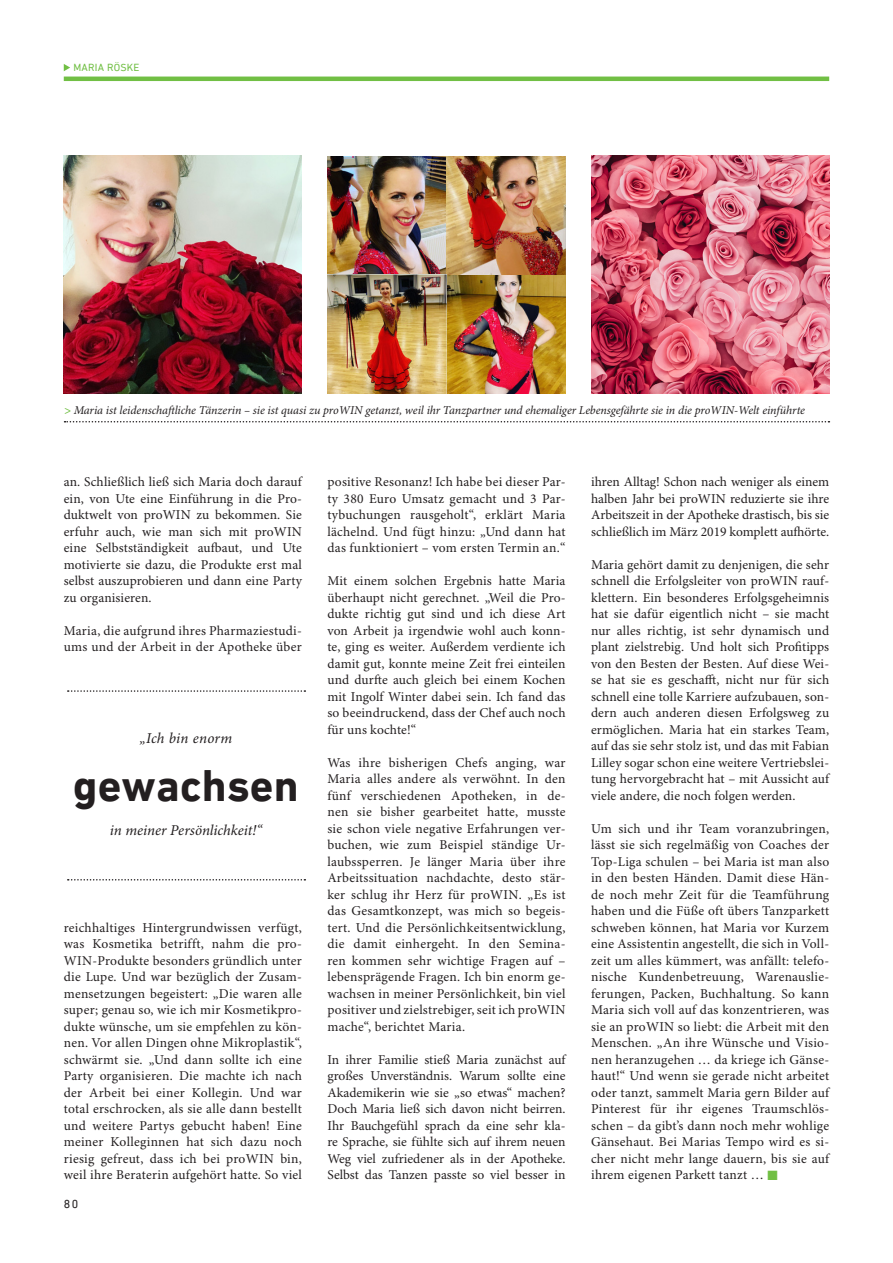
<style>
.page{position:relative;width:893px;height:1263px;background:#fff}
.page>*{position:absolute;margin:0;border:0;box-sizing:border-box;transform-origin:0 0}
.t1{font:700 45px "DIN Next LT Pro";letter-spacing:.005em;color:#231f20}
.t2{font:italic 15px "Minion Pro";color:#231f20}
.t3{font:13.5px/16.5px "Minion Pro";letter-spacing:.01em;color:#231f20;text-align:justify}
.t4{font:italic 12px "Minion Pro";letter-spacing:-.005em;color:#231f20}
.t5{font:12px "DIN Next LT Pro";color:#231f20}
.t6{font:10.5px "DIN Next LT Pro";letter-spacing:.02em;color:#71bf44}
.s1{font-weight:700;color:#71bf44}
.s2{color:#71bf44}
</style>
<div class="page">
<svg style="left:65px;top:421px;width:764px;height:1px"></svg>
<svg style="left:68px;top:879px;width:237px;height:1px"></svg>
<svg style="left:68px;top:690px;width:237px;height:2px"></svg>
<hr style="left:64px;top:77px;width:765px;height:4px;background:#71bf44">
<svg style="left:64px;top:64px;width:6px;height:7px"></svg>
<img style="left:64px;top:156px;width:238px;height:238px">
<img style="left:591px;top:156px;width:238px;height:238px">
<img style="left:327px;top:157px;width:239px;height:237px">
<p class="t6" style="left:73px;top:62px;width:68px">MARIA RÖSKE</p>
<p class="t4" style="left:64px;top:403px;width:743px"><span class="s1">&gt;</span> Maria ist leidenschaftliche Tänzerin – sie ist quasi zu proWIN getanzt, weil ihr Tanzpartner und ehemaliger Lebensgefährte sie in die proWIN-Welt einführte</p>
<p class="t3" style="left:64px;top:474px;width:240px">an. Schließlich ließ sich Maria doch darauf ein, von Ute eine Einführung in die Pro&shy;duktwelt von proWIN zu bekommen. Sie erfuhr auch, wie man sich mit proWIN eine Selbstständigkeit aufbaut, und Ute motivierte sie dazu, die Produkte erst mal selbst auszuprobieren und dann eine Party zu organisieren.</p>
<p class="t3" style="left:64px;top:623px;width:240px">Maria, die aufgrund ihres Pharmaziestudi&shy;ums und der Arbeit in der Apotheke über</p>
<p class="t2" style="left:140px;top:730px;width:94px">„Ich bin enorm</p>
<p class="t1" style="left:73px;top:759px;width:227px">gewachsen</p>
<p class="t2" style="left:110px;top:821px;width:154px">in meiner Persönlichkeit!“</p>
<p class="t3" style="left:64px;top:920px;width:240px">reichhaltiges Hintergrundwissen verfügt, was Kosmetika betrifft, nahm die pro-WIN-Produkte besonders gründlich unter die Lupe. Und war bezüglich der Zusam&shy;mensetzungen begeistert: „Die waren alle super; genau so, wie ich mir Kosmetikpro&shy;dukte wünsche, um sie empfehlen zu kön&shy;nen. Vor allen Dingen ohne Mikroplastik“, schwärmt sie. „Und dann sollte ich eine Party organisieren. Die machte ich nach der Arbeit bei einer Kollegin. Und war total erschrocken, als sie alle dann bestellt und weitere Partys gebucht haben! Eine meiner Kolleginnen hat sich dazu noch riesig gefreut, dass ich bei proWIN bin, weil ihre Beraterin aufgehört hatte. So viel</p>
<p class="t5" style="left:64px;top:1197px;width:16px">80</p>
<p class="t3" style="left:327px;top:474px;width:240px">positive Resonanz! Ich habe bei dieser Par&shy;ty 380 Euro Umsatz gemacht und 3 Par&shy;tybuchungen rausgeholt“, erklärt Maria lächelnd. Und fügt hinzu: „Und dann hat das funktioniert – vom ersten Termin an.“</p>
<p class="t3" style="left:327px;top:573px;width:240px">Mit einem solchen Ergebnis hatte Maria überhaupt nicht gerechnet. „Weil die Pro&shy;dukte richtig gut sind und ich diese Art von Arbeit ja irgendwie wohl auch konn&shy;te, ging es weiter. Außerdem verdiente ich damit gut, konnte meine Zeit frei einteilen und durfte auch gleich bei einem Kochen mit Ingolf Winter dabei sein. Ich fand das so beeindruckend, dass der Chef auch noch für uns kochte!“</p>
<p class="t3" style="left:327px;top:755px;width:240px">Was ihre bisherigen Chefs anging, war Maria alles andere als verwöhnt. In den fünf verschiedenen Apotheken, in de&shy;nen sie bisher gearbeitet hatte, musste sie schon viele negative Erfahrungen ver&shy;buchen, wie zum Beispiel ständige Ur&shy;laubssperren. Je länger Maria über ihre Arbeitssituation nachdachte, desto stär&shy;ker schlug ihr Herz für proWIN. „Es ist das Gesamtkonzept, was mich so begeis&shy;tert. Und die Persönlichkeitsentwicklung, die damit einhergeht. In den Semina&shy;ren kommen sehr wichtige Fragen auf – lebensprägende Fragen. Ich bin enorm ge&shy;wachsen in meiner Persönlichkeit, bin viel positiver und zielstrebiger, seit ich proWIN mache“, berichtet Maria.</p>
<p class="t3" style="left:327px;top:1052px;width:240px">In ihrer Familie stieß Maria zunächst auf großes Unverständnis. Warum sollte eine Akademikerin wie sie „so etwas“ machen?<br>Doch Maria ließ sich davon nicht beirren.<br>Ihr Bauchgefühl sprach da eine sehr kla&shy;re Sprache, sie fühlte sich auf ihrem neuen Weg viel zufriedener als in der Apotheke.<br>Selbst das Tanzen passte so viel besser in</p>
<p class="t3" style="left:591px;top:474px;width:240px">ihren Alltag! Schon nach weniger als einem halben Jahr bei proWIN reduzierte sie ihre Arbeitszeit in der Apotheke drastisch, bis sie schließlich im März 2019 komplett aufhörte.</p>
<p class="t3" style="left:591px;top:557px;width:240px">Maria gehört damit zu denjenigen, die sehr schnell die Erfolgsleiter von proWIN rauf&shy;klettern. Ein besonderes Erfolgsgeheimnis hat sie dafür eigentlich nicht – sie macht nur alles richtig, ist sehr dynamisch und plant zielstrebig. Und holt sich Profitipps von den Besten der Besten. Auf diese Wei&shy;se hat sie es geschafft, nicht nur für sich schnell eine tolle Karriere aufzubauen, son&shy;dern auch anderen diesen Erfolgsweg zu ermöglichen. Maria hat ein starkes Team, auf das sie sehr stolz ist, und das mit Fabian Lilley sogar schon eine weitere Vertriebslei&shy;tung hervorgebracht hat – mit Aussicht auf viele andere, die noch folgen werden.</p>
<p class="t3" style="left:591px;top:821px;width:240px">Um sich und ihr Team voranzubringen, lässt sie sich regelmäßig von Coaches der Top-Liga schulen – bei Maria ist man also in den besten Händen. Damit diese Hän&shy;de noch mehr Zeit für die Teamführung haben und die Füße oft übers Tanzparkett schweben können, hat Maria vor Kurzem eine Assistentin angestellt, die sich in Voll&shy;zeit um alles kümmert, was anfällt: telefo&shy;nische Kundenbetreuung, Warenauslie&shy;ferungen, Packen, Buchhaltung. So kann Maria sich voll auf das konzentrieren, was sie an proWIN so liebt: die Arbeit mit den Menschen. „An ihre Wünsche und Visio&shy;nen heranzugehen … da kriege ich Gänse&shy;haut!“ Und wenn sie gerade nicht arbeitet oder tanzt, sammelt Maria gern Bilder auf Pinterest für ihr eigenes Traumschlös&shy;schen – da gibt’s dann noch mehr wohlige Gänsehaut. Bei Marias Tempo wird es si&shy;cher nicht mehr lange dauern, bis sie auf ihrem eigenen Parkett tanzt … <span class="s2">■</span></p>
</div>
